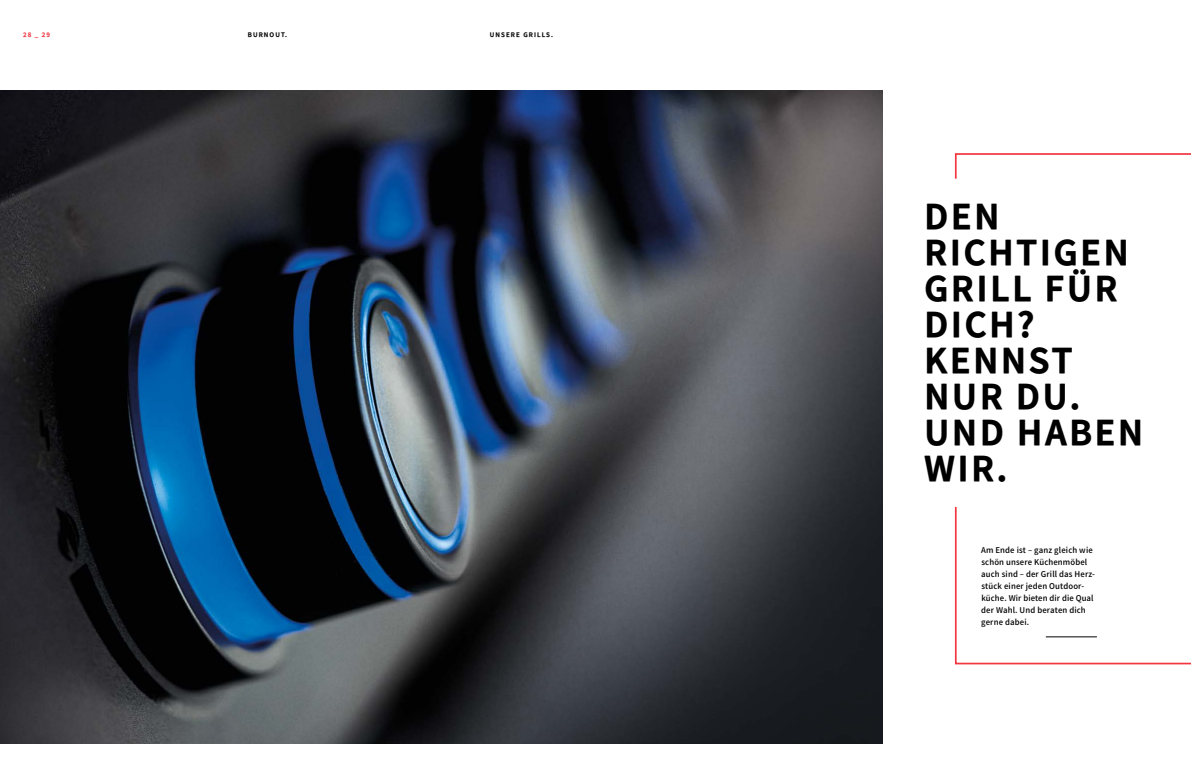
<style>
.page{position:relative;width:1191px;height:780px;background:#fff}
.page>*{position:absolute;margin:0;border:0;box-sizing:border-box;transform-origin:0 0}
.t1{font:38px/36px "Falling Sky Bd";letter-spacing:.075em;color:#000}
.t2{font:300 9px/12px "Falling Sky";letter-spacing:.015em;color:#000}
.t3{font:7px "Falling Sky Bd";letter-spacing:.15em;color:#000}
.t4{font:7px "Falling Sky Bd";color:#f33540}
</style>
<div class="page">
<img style="left:0;top:91px;width:882px;height:652px">
<svg style="left:954px;top:507px;width:237px;height:158px"></svg>
<svg style="left:954px;top:153px;width:237px;height:26px"></svg>
<p class="t4" style="left:23px;top:30px;width:29px">28 _ 29</p>
<p class="t3" style="left:248px;top:30px;width:41px">BURNOUT.</p>
<p class="t3" style="left:490px;top:30px;width:64px">UNSERE GRILLS.</p>
<h1 class="t1" style="left:924px;top:199px;width:220px">DEN<br>RICHTIGEN<br>GRILL FÜR<br>DICH?<br>KENNST<br>NUR DU.<br>UND HABEN<br>WIR.</h1>
<p class="t2" style="left:981px;top:544px;width:115px">Am Ende ist – ganz gleich wie schön unsere Küchenmöbel auch sind – der Grill das Herz&shy;stück einer jeden Outdoor&shy;küche. Wir bieten dir die Qual der Wahl. Und beraten dich gerne dabei.</p>
</div>
